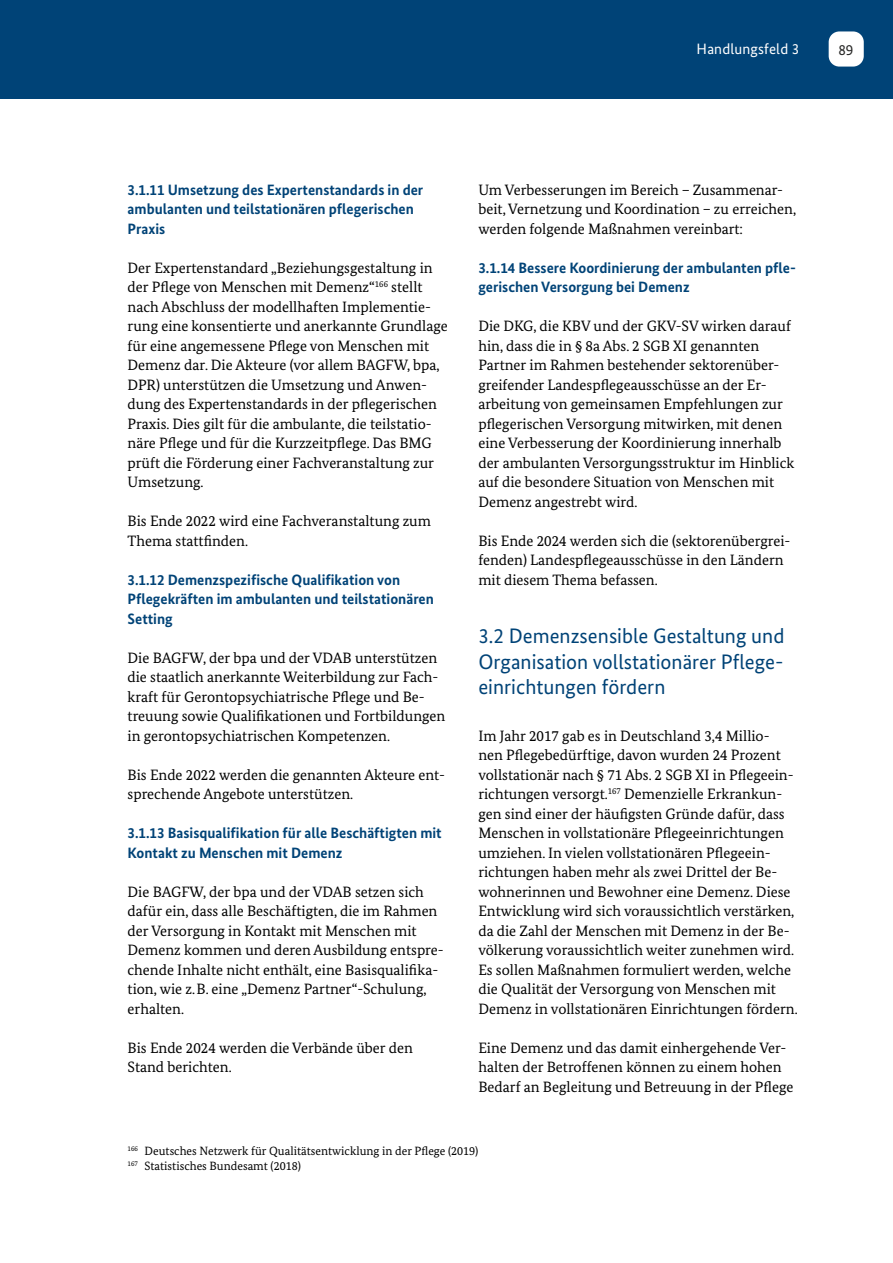
<style>
.page{position:relative;width:893px;height:1263px;background:#fff}
.page>*{position:absolute;margin:0;border:0;box-sizing:border-box;transform-origin:0 0}
.t1{font:21px/25.5px "Bundes Sans";color:#004377;text-align:justify}
.t2{font:15px/19.5px "Bundes Serif";color:#000}
.t3{font:700 15px/19.5px "Bundes Sans";color:#004377}
.t4{font:15px "Bundes Sans";letter-spacing:.01em;color:#fff}
.t5{font:15px "Bundes Sans";color:#282827}
.t6{font:12px "Bundes Serif";color:#000}
</style>
<div class="page">
<div style="left:0;top:0;width:893px;height:98px;background:#004377"></div>
<div style="left:829px;top:31px;width:35px;height:36px;background:#fff;border-radius:11px"></div>
<p class="t4" style="left:697px;top:40px;width:104px">Handlungsfeld 3</p>
<p class="t5" style="left:838px;top:41px;width:16px">89</p>
<h5 class="t3" style="left:128px;top:180px;width:297px">3.1.11 Umsetzung des Expertenstandards in der ambulanten und teilstationären pflegerischen<br>Praxis</h5>
<p class="t2" style="left:128px;top:258px;width:322px">Der Expertenstandard „Beziehungsgestaltung in der Pflege von Menschen mit Demenz“<sup>166</sup> stellt nach Abschluss der modellhaften Implementie&shy;rung eine konsentierte und anerkannte Grundlage für eine angemessene Pflege von Menschen mit Demenz dar. Die Akteure (vor allem BAGFW, bpa, DPR) unterstützen die Umsetzung und Anwen&shy;dung des Expertenstandards in der pflegerischen Praxis. Dies gilt für die ambulante, die teilstatio&shy;näre Pflege und für die Kurzzeitpflege. Das BMG prüft die Förderung einer Fachveranstaltung zur Umsetzung.</p>
<p class="t2" style="left:128px;top:511px;width:305px">Bis Ende 2022 wird eine Fachveranstaltung zum<br>Thema stattfinden.</p>
<h5 class="t3" style="left:128px;top:570px;width:308px">3.1.12 Demenzspezifische Qualifikation von<br>Pflegekräften im ambulanten und teilstationären<br>Setting</h5>
<p class="t2" style="left:128px;top:648px;width:319px">Die BAGFW, der bpa und der VDAB unterstützen die staatlich anerkannte Weiterbildung zur Fach&shy;kraft für Gerontopsychiatrische Pflege und Be&shy;treuung sowie Qualifikationen und Fortbildungen in gerontopsychiatrischen Kompetenzen.</p>
<p class="t2" style="left:128px;top:765px;width:319px">Bis Ende 2022 werden die genannten Akteure ent&shy;sprechende Angebote unterstützen.</p>
<h5 class="t3" style="left:128px;top:823px;width:316px">3.1.13 Basisqualifikation für alle Beschäftigten mit<br>Kontakt zu Menschen mit Demenz</h5>
<p class="t2" style="left:128px;top:882px;width:318px">Die BAGFW, der bpa und der VDAB setzen sich dafür ein, dass alle Beschäftigten, die im Rahmen der Versorgung in Kontakt mit Menschen mit Demenz kommen und deren Ausbildung entspre&shy;chende Inhalte nicht enthält, eine Basisqualifika&shy;tion, wie z. B. eine „Demenz Partner“-Schulung, erhalten.</p>
<p class="t2" style="left:128px;top:1038px;width:287px">Bis Ende 2024 werden die Verbände über den<br>Stand berichten.</p>
<p class="t2" style="left:478px;top:180px;width:319px">Um Verbesserungen im Bereich – Zusammenar&shy;beit, Vernetzung und Koordination – zu erreichen, werden folgende Maßnahmen vereinbart:</p>
<h5 class="t3" style="left:478px;top:258px;width:319px">3.1.14 Bessere Koordinierung der ambulanten pfle&shy;gerischen Versorgung bei Demenz</h5>
<p class="t2" style="left:478px;top:316px;width:317px">Die DKG, die KBV und der GKV-SV wirken darauf hin, dass die in § 8a Abs. 2 SGB XI genannten Partner im Rahmen bestehender sektorenüber&shy;greifender Landespflegeausschüsse an der Er&shy;arbeitung von gemeinsamen Empfehlungen zur pflegerischen Versorgung mitwirken, mit denen eine Verbesserung der Koordinierung innerhalb der ambulanten Versorgungsstruktur im Hinblick auf die besondere Situation von Menschen mit Demenz angestrebt wird.</p>
<p class="t2" style="left:478px;top:531px;width:314px">Bis Ende 2024 werden sich die (sektorenübergrei&shy;fenden) Landespflegeausschüsse in den Ländern mit diesem Thema befassen.</p>
<h4 class="t1" style="left:478px;top:623px;width:308px">3.2 Demenzsensible Gestaltung und Organisation vollstationärer Pflege&shy;einrichtungen fördern</h4>
<p class="t2" style="left:478px;top:726px;width:319px">Im Jahr 2017 gab es in Deutschland 3,4 Millio&shy;nen Pflegebedürftige, davon wurden 24 Prozent vollstationär nach § 71 Abs. 2 SGB XI in Pflegeein&shy;richtungen versorgt.<sup>167</sup> Demenzielle Erkrankun&shy;gen sind einer der häufigsten Gründe dafür, dass Menschen in vollstationäre Pflegeeinrichtungen umziehen. In vielen vollstationären Pflegeein&shy;richtungen haben mehr als zwei Drittel der Be&shy;wohnerinnen und Bewohner eine Demenz. Diese Entwicklung wird sich voraussichtlich verstärken, da die Zahl der Menschen mit Demenz in der Be&shy;völkerung voraussichtlich weiter zunehmen wird.<br>Es sollen Maßnahmen formuliert werden, welche die Qualität der Versorgung von Menschen mit Demenz in vollstationären Einrichtungen fördern.</p>
<p class="t2" style="left:478px;top:1038px;width:317px">Eine Demenz und das damit einhergehende Ver&shy;halten der Betroffenen können zu einem hohen<br>Bedarf an Begleitung und Betreuung in der Pflege</p>
<p class="t6" style="left:128px;top:1143px;width:352px"><sup>166</sup> Deutsches Netzwerk für Qualitätsentwicklung in der Pflege (2019)</p>
<p class="t6" style="left:128px;top:1158px;width:175px"><sup>167</sup> Statistisches Bundesamt (2018)</p>
</div>
